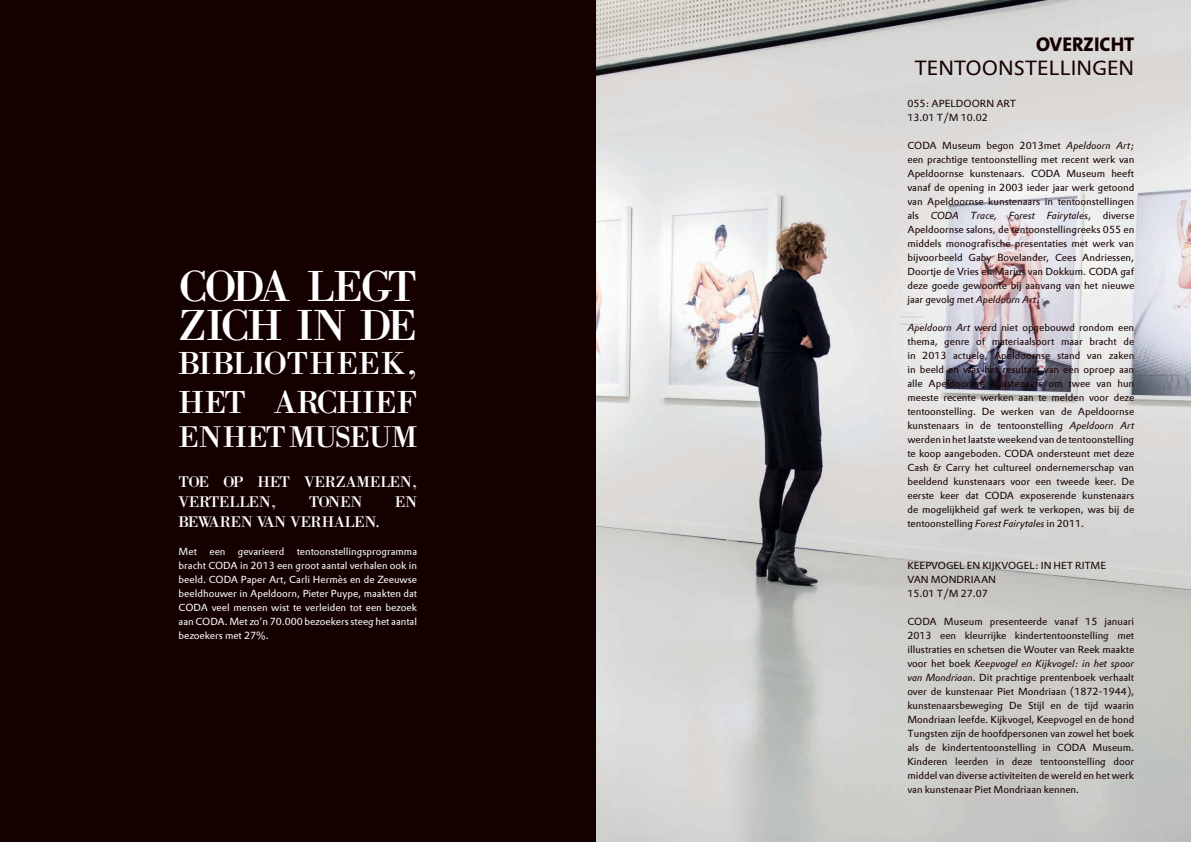
<style>
.page{position:relative;width:1191px;height:842px;background:#fff}
.page>*{position:absolute;margin:0;border:0;box-sizing:border-box;transform-origin:0 0}
.t1{font:45px "Bodoni XT";letter-spacing:-.095em;color:#fff}
.t2{font:45px "Bodoni XT";letter-spacing:-.075em;color:#fff}
.t3{font:33px "Bodoni XT";color:#fff}
.t4{font:31px "Bodoni XT";letter-spacing:-.02em;color:#fff}
.t5{font:20px "DTL Prokyon T";color:#150000}
.t6{font:800 20px "The Sans B8";color:#150000}
.t7{font:16px/20px "Bodoni XT";letter-spacing:-.025em;color:#fff}
.t8{font:10px/14px "DTL Prokyon T";color:#150000;text-align:justify}
.t9{font:10px/14px "DTL Prokyon T";color:#fff;text-align:justify}
.s1{font-style:italic}
</style>
<div class="page">
<img style="left:595px;top:0;width:596px;height:842px">
<div style="left:0;top:0;width:595px;height:842px;background:#150000"></div>
<p class="t1" style="left:179px;top:258px;width:240px">CODA LEGT</p>
<p class="t2" style="left:179px;top:297px;width:240px">ZICH IN DE</p>
<p class="t3" style="left:179px;top:342px;width:240px">BIBLIOTHEEK,</p>
<p class="t3" style="left:179px;top:381px;width:240px">HET ARCHIEF</p>
<p class="t4" style="left:179px;top:417px;width:240px">EN HET MUSEUM</p>
<p class="t7" style="left:179px;top:471px;width:240px">TOE OP HET VERZAMELEN,<br>VERTELLEN,</p>
<p class="t7" style="left:309px;top:491px;width:55px">TONEN</p>
<p class="t7" style="left:395px;top:491px;width:24px">EN</p>
<p class="t7" style="left:179px;top:511px;width:202px">BEWAREN VAN VERHALEN.</p>
<p class="t9" style="left:179px;top:544px;width:240px">Met een gevarieerd tentoonstellingsprogramma bracht CODA in 2013 een groot aantal verhalen ook in beeld. CODA Paper Art, Carli Hermès en de Zeeuwse beeldhouwer in Apeldoorn, Pieter Puype, maakten dat CODA veel mensen wist te verleiden tot een bezoek aan CODA. Met zo’n 70.000 bezoekers steeg het aantal bezoekers met 27%.</p>
<p class="t6" style="left:1036px;top:33px;width:100px">OVERZICHT</p>
<p class="t5" style="left:914px;top:55px;width:221px">TENTOONSTELLINGEN</p>
<p class="t8" style="left:907px;top:96px;width:110px">055: APELDOORN ART</p>
<p class="t8" style="left:907px;top:110px;width:82px">13.01 T/M 10.02</p>
<p class="t8" style="left:907px;top:138px;width:228px">CODA Museum begon 2013met <span class="s1">Apeldoorn Art</span>; een prachtige tentoonstelling met recent werk van Apeldoornse kunstenaars. CODA Museum heeft vanaf de opening in 2003 ieder jaar werk getoond van Apeldoornse kunstenaars in tentoonstellingen als <span class="s1">CODA Trace, Forest Fairytales</span>, diverse Apeldoornse salons, de tentoonstellingreeks 055 en middels monografische presentaties met werk van bijvoorbeeld Gaby Bovelander, Cees Andriessen, Doortje de Vries en Marius van Dokkum. CODA gaf deze goede gewoonte bij aanvang van het nieuwe jaar gevolg met <span class="s1">Apeldoorn Art</span>.</p>
<p class="t8" style="left:907px;top:320px;width:228px"><span class="s1">Apeldoorn Art</span> werd niet opgebouwd rondom een thema, genre of materiaalsoort maar bracht de in 2013 actuele, Apeldoornse stand van zaken in beeld en was het resultaat van een oproep aan alle Apeldoornse kunstenaars om twee van hun meeste recente werken aan te melden voor deze tentoonstelling. De werken van de Apeldoornse kunstenaars in de tentoonstelling <span class="s1">Apeldoorn Art </span>werden in het laatste weekend van de tentoonstelling te koop aangeboden. CODA ondersteunt met deze Cash &amp; Carry het cultureel ondernemerschap van beeldend kunstenaars voor een tweede keer. De eerste keer dat CODA exposerende kunstenaars de mogelijkheid gaf werk te verkopen, was bij de tentoonstelling <span class="s1">Forest Fairytales</span> in 2011.</p>
<p class="t8" style="left:907px;top:558px;width:200px">KEEPVOGEL EN KIJKVOGEL: IN HET RITME</p>
<p class="t8" style="left:907px;top:572px;width:90px">VAN MONDRIAAN</p>
<p class="t8" style="left:907px;top:586px;width:82px">15.01 T/M 27.07</p>
<p class="t8" style="left:907px;top:614px;width:228px">CODA Museum presenteerde vanaf 15 januari 2013 een kleurrijke kindertentoonstelling met illustraties en schetsen die Wouter van Reek maakte voor het boek <span class="s1">Keepvogel en Kijkvogel: in het spoor van Mondriaan</span>. Dit prachtige prentenboek verhaalt over de kunstenaar Piet Mondriaan (1872-1944), kunstenaarsbeweging De Stijl en de tijd waarin Mondriaan leefde. Kijkvogel, Keepvogel en de hond Tungsten zijn de hoofdpersonen van zowel het boek als de kindertentoonstelling in CODA Museum.<br>Kinderen leerden in deze tentoonstelling door middel van diverse activiteiten de wereld en het werk van kunstenaar Piet Mondriaan kennen.</p>
</div>
